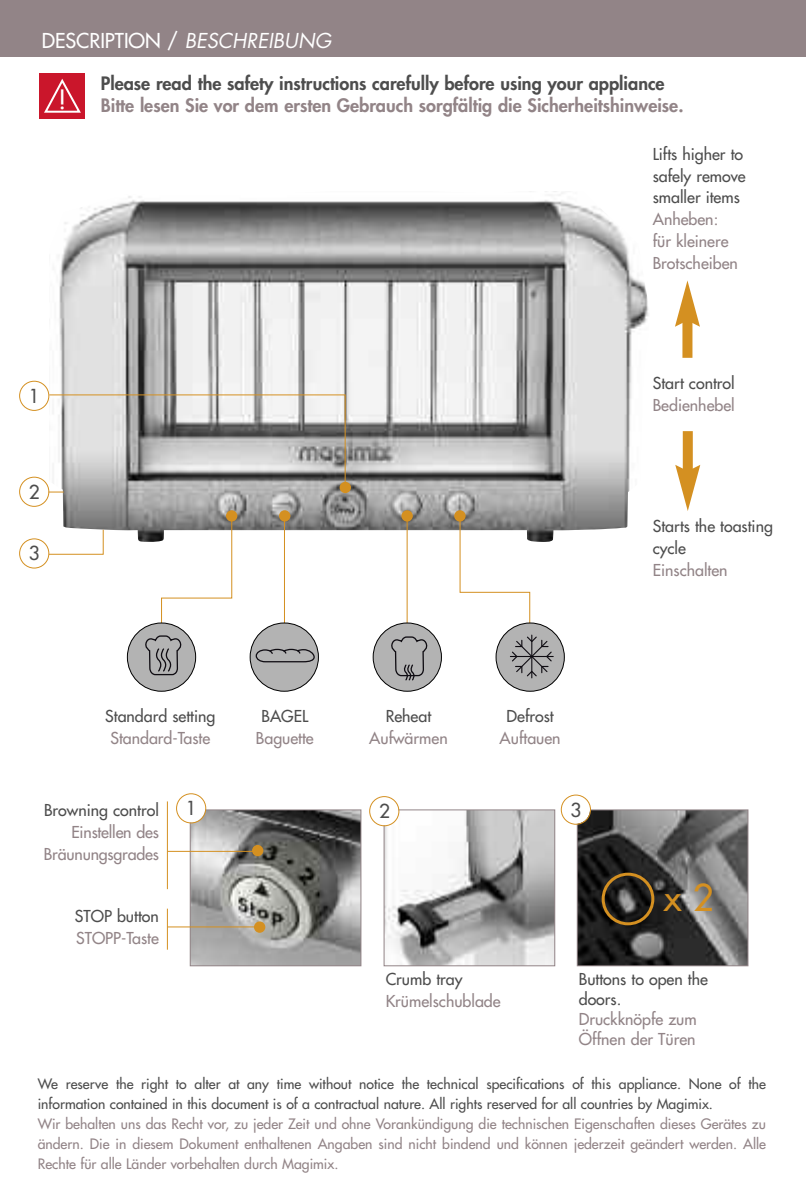
<style>
.page{position:relative;width:806px;height:1191px;background:#fff}
.page>*{position:absolute;margin:0;border:0;box-sizing:border-box;transform-origin:0 0}
.t1{font:36px "Futura";color:#d49021}
.t2{font:26px "Futura";color:#fff}
.t3{font:20px "Futura";color:#fff}
.t4{font:18.8px "Futura";color:#4d4d4d}
.t5{font:800 18px "Futura";color:#928487}
.t6{font:800 18px "Futura";color:#4d4d4d}
.t7{font:16px/21.8px "Futura";color:#928487}
.t8{font:16px/21.8px "Futura";color:#4d4d4d}
.t9{font:14px/20px "Futura";color:#928487;text-align:justify}
.t10{font:14px/20px "Futura";color:#4d4d4d}
.s1{font-style:italic}
</style>
<div class="page">
<div style="left:0;top:0;width:805px;height:57px;background:#928487"></div>
<img style="left:49px;top:191px;width:600px;height:351px">
<div style="left:682px;top:318px;width:10px;height:40px;background:#d49021"></div>
<svg style="left:675px;top:280px;width:24px;height:47px"></svg>
<div style="left:682px;top:431px;width:10px;height:42px;background:#d49021"></div>
<svg style="left:675px;top:465px;width:24px;height:46px"></svg>
<div style="left:40px;top:74px;width:45px;height:45px;background:#ca162b"></div>
<svg style="left:44px;top:79px;width:37px;height:34px"></svg>
<div style="left:401px;top:510px;width:11px;height:11px;background:#d49021;border-radius:50%"></div>
<div style="left:279px;top:510px;width:11px;height:11px;background:#d49021;border-radius:50%"></div>
<div style="left:339px;top:482px;width:12px;height:11px;background:#d49021;border-radius:50%"></div>
<div style="left:226px;top:510px;width:11px;height:11px;background:#d49021;border-radius:50%"></div>
<div style="left:454px;top:510px;width:11px;height:11px;background:#d49021;border-radius:50%"></div>
<hr style="left:406px;top:516px;width:1px;height:124px;background:#d49021">
<hr style="left:284px;top:515px;width:1px;height:123px;background:#d49021">
<img style="left:578px;top:811px;width:168px;height:153px">
<div style="left:576px;top:809px;width:172px;height:157px;border:1px solid #928487"></div>
<img style="left:385px;top:811px;width:168px;height:153px">
<div style="left:383px;top:809px;width:172px;height:157px;border:1px solid #928487"></div>
<img style="left:192px;top:811px;width:167px;height:153px">
<div style="left:190px;top:809px;width:171px;height:157px;border:1px solid #928487"></div>
<div style="left:19px;top:381px;width:30px;height:30px;border:2px solid #d49021;border-radius:50%"></div>
<div style="left:177px;top:794px;width:28px;height:28px;background:#fff;border-radius:50%"></div>
<div style="left:176px;top:793px;width:30px;height:30px;border:2px solid #d49021;border-radius:50%"></div>
<div style="left:19px;top:476px;width:30px;height:31px;border:2px solid #d49021;border-radius:50%"></div>
<div style="left:370px;top:797px;width:28px;height:28px;background:#fff;border-radius:50%"></div>
<div style="left:369px;top:796px;width:30px;height:30px;border:2px solid #d49021;border-radius:50%"></div>
<div style="left:19px;top:538px;width:30px;height:30px;border:2px solid #d49021;border-radius:50%"></div>
<div style="left:561px;top:795px;width:28px;height:28px;background:#fff;border-radius:50%"></div>
<div style="left:560px;top:794px;width:30px;height:30px;border:2px solid #d49021;border-radius:50%"></div>
<svg style="left:601px;top:872px;width:53px;height:53px;background:#423624"></svg>
<svg style="left:48px;top:394px;width:298px;height:98px;background:#b6b5b4"></svg>
<svg style="left:48px;top:529px;width:56px;height:26px"></svg>
<div style="left:252px;top:845px;width:11px;height:11px;background:#d49021;border-radius:50%"></div>
<div style="left:254px;top:921px;width:11px;height:11px;background:#d49021;border-radius:50%"></div>
<hr style="left:167px;top:801px;width:1px;height:88px;background:#d49021">
<hr style="left:167px;top:851px;width:88px;height:1px;background:#d49021">
<hr style="left:167px;top:908px;width:1px;height:41px;background:#d49021">
<hr style="left:167px;top:926px;width:93px;height:1px;background:#d49021">
<div style="left:373px;top:623px;width:68px;height:68px;background:#b3b3b3;border-radius:50%"></div>
<svg style="left:389px;top:636px;width:41px;height:55px"></svg>
<div style="left:372px;top:622px;width:69px;height:69px;border:2px solid #000;border-radius:50%"></div>
<div style="left:250px;top:623px;width:68px;height:68px;background:#b3b3b3;border-radius:50%"></div>
<svg style="left:255px;top:648px;width:60px;height:15px"></svg>
<div style="left:249px;top:622px;width:70px;height:69px;border:2px solid #000;border-radius:50%"></div>
<div style="left:127px;top:623px;width:68px;height:68px;background:#b3b3b3;border-radius:50%"></div>
<svg style="left:144px;top:512px;width:88px;height:179px"></svg>
<div style="left:127px;top:622px;width:69px;height:69px;border:2px solid #000;border-radius:50%"></div>
<div style="left:495px;top:623px;width:69px;height:68px;background:#b3b3b3;border-radius:50%"></div>
<hr style="left:531px;top:635px;width:1px;height:43px;background:#0f0c12">
<hr style="left:510px;top:656px;width:43px;height:1px;background:#0f0c12">
<svg style="left:459px;top:517px;width:93px;height:160px"></svg>
<div style="left:495px;top:622px;width:69px;height:69px;border:2px solid #000;border-radius:50%"></div>
<h3 class="t3" style="left:42px;top:30px;width:291px">DESCRIPTION / <span class="s1">BESCHREIBUNG</span></h3>
<h2 class="t2" style="left:58px;top:86px;width:10px">!</h2>
<p class="t6" style="left:101px;top:75px;width:565px">Please read the safety instructions carefully before using your appliance</p>
<p class="t5" style="left:101px;top:97px;width:584px">Bitte lesen Sie vor dem ersten Gebrauch sorgfältig die Sicherheitshinweise.</p>
<h3 class="t4" style="left:29px;top:386px;width:12px">1</h3>
<h3 class="t4" style="left:29px;top:482px;width:12px">2</h3>
<h3 class="t4" style="left:29px;top:544px;width:12px">3</h3>
<p class="t8" style="left:105px;top:706px;width:112px">Standard setting</p>
<p class="t7" style="left:110px;top:728px;width:101px">Standard-Taste</p>
<p class="t8" style="left:44px;top:800px;width:116px">Browning control</p>
<p class="t7" style="left:44px;top:821px;width:116px;text-align:right">Einstellen des<br>Bräunungsgrades</p>
<p class="t8" style="left:75px;top:906px;width:85px">STOP button</p>
<p class="t7" style="left:76px;top:928px;width:84px">STOPP-Taste</p>
<h3 class="t4" style="left:186px;top:799px;width:12px">1</h3>
<p class="t8" style="left:261px;top:706px;width:48px">BAGEL</p>
<p class="t7" style="left:256px;top:728px;width:59px">Baguette</p>
<p class="t8" style="left:652px;top:144px;width:94px">Lifts higher to safely remove smaller items</p>
<p class="t7" style="left:652px;top:210px;width:87px">Anheben: für kleinere<br>Brotscheiben</p>
<p class="t8" style="left:652px;top:373px;width:83px">Start control</p>
<p class="t7" style="left:652px;top:395px;width:83px">Bedienhebel</p>
<p class="t8" style="left:652px;top:517px;width:122px">Starts the toasting cycle</p>
<p class="t7" style="left:652px;top:560px;width:76px">Einschalten</p>
<p class="t8" style="left:385px;top:706px;width:47px">Reheat</p>
<p class="t7" style="left:369px;top:728px;width:80px">Aufwärmen</p>
<h3 class="t4" style="left:379px;top:801px;width:12px">2</h3>
<p class="t8" style="left:506px;top:706px;width:49px">Defrost</p>
<p class="t7" style="left:499px;top:728px;width:62px">Auftauen</p>
<h3 class="t4" style="left:570px;top:800px;width:12px">3</h3>
<p class="t8" style="left:385px;top:969px;width:78px">Crumb tray</p>
<p class="t7" style="left:385px;top:991px;width:116px">Krümelschublade</p>
<h1 class="t1" style="left:663px;top:880px;width:51px">x 2</h1>
<p class="t8" style="left:578px;top:969px;width:131px;line-height:20px">Buttons to open the doors.</p>
<p class="t7" style="left:578px;top:1009px;width:119px;line-height:20px">Druckknöpfe zum<br>Öffnen der Türen</p>
<p class="t10" style="left:38px;top:1074px;width:729px">We reserve the right to alter at any time without notice the technical specifications of this appliance. None of the information contained in this document is of a contractual nature. All rights reserved for all countries by Magimix.</p>
<p class="t9" style="left:38px;top:1114px;width:729px">Wir behalten uns das Recht vor, zu jeder Zeit und ohne Vorankündigung die technischen Eigenschaften dieses Gerätes zu ändern. Die in diesem Dokument enthaltenen Angaben sind nicht bindend und können jederzeit geändert werden. Alle Rechte für alle Länder vorbehalten durch Magimix.</p>
</div>
